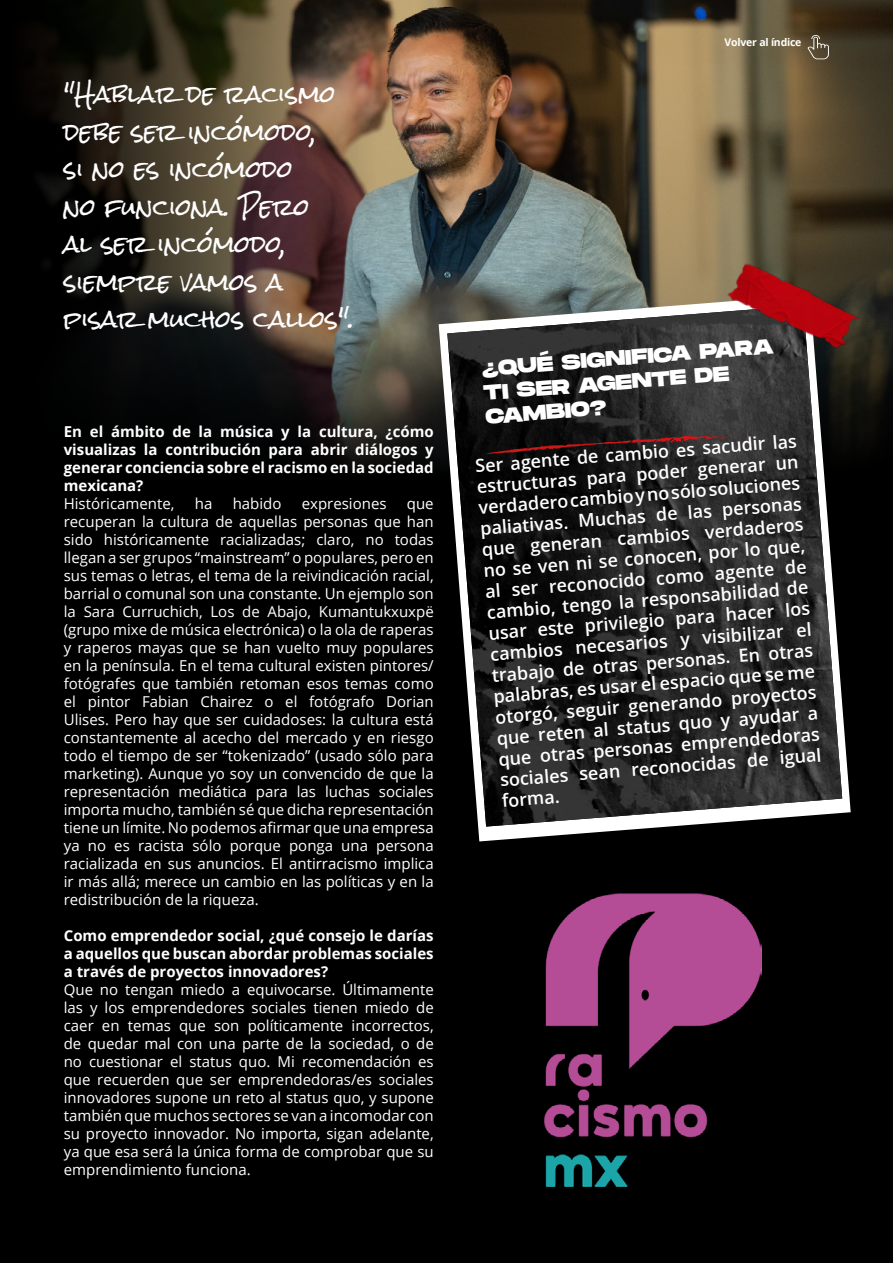
<style>
.page{position:relative;width:893px;height:1263px;background:#000}
.page>*{position:absolute;margin:0;border:0;box-sizing:border-box;transform-origin:0 0}
.t1{font:22.5px/37.5px "Rock Salt";color:#fff}
.t2{font:800 21px/24.3px "Monument Extended";color:#fff}
.t3{font:600 18px/21.1px "Open Sans";color:#fff}
.t4{font:15px/18px "Open Sans";color:#fff;text-align:justify}
.t5{font:700 15px/18px "Open Sans";color:#fff;text-align:justify}
.t6{font:700 10.5px "Open Sans";letter-spacing:-.02em;color:#fff}
</style>
<div class="page">
<img style="left:434px;top:0;width:459px;height:458px">
<svg style="left:35px;top:0;width:399px;height:467px"></svg>
<svg style="left:439px;top:295px;width:412px;height:546px"></svg>
<img style="left:447px;top:305px;width:395px;height:521px">
<img style="left:725px;top:259px;width:136px;height:96px">
<svg style="left:485px;top:435px;width:269px;height:19px"></svg>
<img style="left:544px;top:893px;width:218px;height:293px">
<svg style="left:807px;top:35px;width:22px;height:24px"></svg>
<h1 class="t1" style="left:64px;top:77px;width:292px">"Hablar de racismo debe ser incómodo,<br>si no es incómodo<br>no funciona. Pero<br>al ser incómodo, siempre vamos a pisar muchos callos".</h1>
<p class="t5" style="left:64px;top:422px;width:371px">En el ámbito de la música y la cultura, ¿cómo visualizas la contribución para abrir diálogos y generar conciencia sobre el racismo en la sociedad mexicana?</p>
<p class="t4" style="left:64px;top:494px;width:112px">Históricamente,</p>
<p class="t4" style="left:195px;top:494px;width:19px">ha</p>
<p class="t4" style="left:233px;top:494px;width:50px">habido</p>
<p class="t4" style="left:302px;top:494px;width:86px">expresiones</p>
<p class="t4" style="left:64px;top:494px;width:371px;text-indent:343px">que recuperan la cultura de aquellas personas que han sido históricamente racializadas; claro, no todas llegan a ser grupos “mainstream” o populares, pero en sus temas o letras, el tema de la reivindicación racial, barrial o comunal son una constante. Un ejemplo son la Sara Curruchich, Los de Abajo, Kumantukxuxpë (grupo mixe de música electrónica) o la ola de raperas y raperos mayas que se han vuelto muy populares en la península. En el tema cultural existen pintores/ fotógrafes que también retoman esos temas como el pintor Fabian Chairez o el fotógrafo Dorian Ulises. Pero hay que ser cuidadoses: la cultura está constantemente al acecho del mercado y en riesgo todo el tiempo de ser “tokenizado” (usado sólo para marketing). Aunque yo soy un convencido de que la representación mediática para las luchas sociales importa mucho, también sé que dicha representación tiene un límite. No podemos afirmar que una empresa ya no es racista sólo porque ponga una persona racializada en sus anuncios. El antirracismo implica ir más allá; merece un cambio en las políticas y en la redistribución de la riqueza.</p>
<p class="t5" style="left:64px;top:926px;width:371px">Como emprendedor social, ¿qué consejo le darías a aquellos que buscan abordar problemas sociales a través de proyectos innovadores?</p>
<p class="t4" style="left:64px;top:980px;width:371px">Que no tengan miedo a equivocarse. Últimamente las y los emprendedores sociales tienen miedo de caer en temas que son políticamente incorrectos, de quedar mal con una parte de la sociedad, o de no cuestionar el status quo. Mi recomendación es que recuerden que ser emprendedoras/es sociales innovadores supone un reto al status quo, y supone también que muchos sectores se van a incomodar con su proyecto innovador. No importa, sigan adelante, ya que esa será la única forma de comprobar que su emprendimiento funciona.</p>
<p class="t6" style="left:725px;top:35px;width:78px">Volver al índice</p>
<h2 class="t2" style="left:481px;top:355px;width:294px;rotate:-4deg">¿QUÉ SIGNIFICA PARA<br>TI SER AGENTE DE<br>CAMBIO?</h2>
<p class="t3" style="left:475px;top:453px;width:326px;rotate:-4deg">Ser agente de cambio es sacudir las estructuras para poder generar un verdadero cambio y no sólo soluciones paliativas. Muchas de las personas que generan cambios verdaderos no se ven ni se conocen, por lo que, al ser reconocido como agente de cambio, tengo la responsabilidad de usar este privilegio para hacer los cambios necesarios y visibilizar el trabajo de otras personas. En otras palabras, es usar el espacio que se me otorgó, seguir generando proyectos que reten al status quo y ayudar a que otras personas emprendedoras sociales sean reconocidas de igual forma.</p>
</div>
